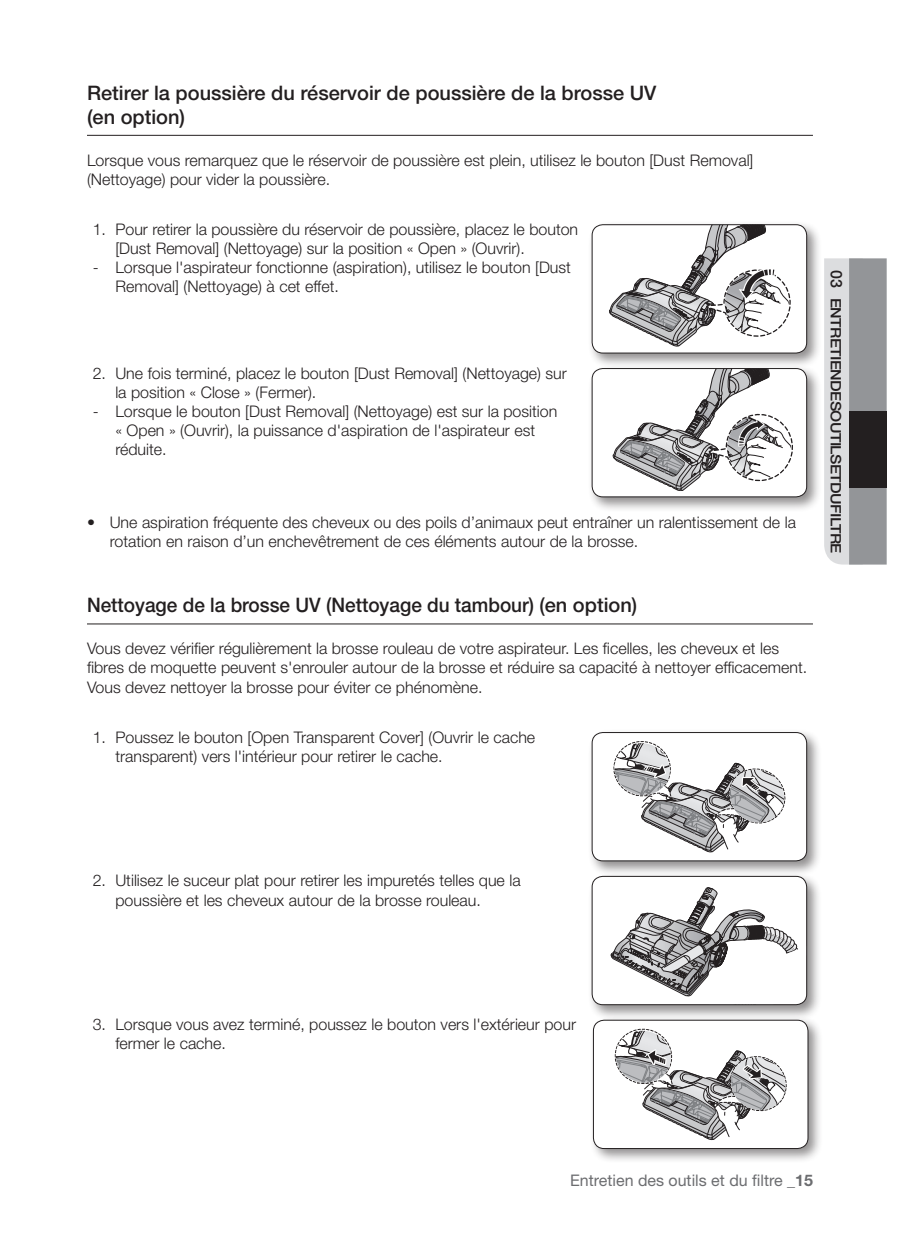
<style>
.page{position:relative;width:898px;height:1247px;background:#fff}
.page>*{position:absolute;margin:0;border:0;box-sizing:border-box;transform-origin:0 0}
.Level_2_Title{font:500 20px/24px "Helvetica Neue LT Pro";color:#231f20}
.Level_2_Title-2{font:500 20px "Helvetica Neue LT Pro";color:#231f20;scale:.95 1}
.Level_1_Body{font:300 16px/19.2px "Helvetica Neue LT Pro";color:#231f20}
.t1{font:16px "Helvetica Neue LT Pro";color:#6c6d70}
.t2{font:500 14.4px "Helvetica Neue LT Pro";color:#231f20;scale:1.11 1}
.s1{font-size:16px}
.s2{font-weight:700}
</style>
<div class="page">
<svg style="left:824px;top:258px;width:62px;height:306px;background:#b6b7ba"></svg>
<div style="left:849px;top:411px;width:37px;height:77px;background:#231f20"></div>
<hr style="left:87px;top:135px;width:726px;height:1px;background:#231f20">
<hr style="left:87px;top:623px;width:726px;height:1px;background:#231f20">
<div style="left:588px;top:221px;width:234px;height:147px;background:#231f20;opacity:.5"></div>
<div style="left:592px;top:225px;width:214px;height:128px;background:#fff;border-radius:11px"></div>
<svg style="left:609px;top:226px;width:182px;height:121px"></svg>
<div style="left:591px;top:224px;width:216px;height:129px;border:1px solid #231f20;border-radius:11px"></div>
<div style="left:588px;top:365px;width:234px;height:147px;background:#231f20;opacity:.5"></div>
<div style="left:592px;top:368px;width:214px;height:129px;background:#fff;border-radius:11px"></div>
<svg style="left:612px;top:370px;width:181px;height:121px"></svg>
<div style="left:591px;top:368px;width:216px;height:129px;border:1px solid #231f20;border-radius:11px"></div>
<div style="left:588px;top:728px;width:234px;height:148px;background:#231f20;opacity:.5"></div>
<div style="left:592px;top:732px;width:214px;height:129px;background:#fff;border-radius:11px"></div>
<svg style="left:613px;top:741px;width:173px;height:111px"></svg>
<div style="left:591px;top:732px;width:216px;height:129px;border:1px solid #231f20;border-radius:11px"></div>
<div style="left:588px;top:872px;width:234px;height:148px;background:#231f20;opacity:.5"></div>
<div style="left:592px;top:876px;width:214px;height:128px;background:#fff;border-radius:11px"></div>
<svg style="left:610px;top:887px;width:196px;height:117px"></svg>
<div style="left:591px;top:876px;width:216px;height:129px;border:1px solid #231f20;border-radius:11px"></div>
<div style="left:589px;top:1016px;width:234px;height:148px;background:#231f20;opacity:.5"></div>
<div style="left:593px;top:1020px;width:215px;height:128px;background:#fff;border-radius:11px"></div>
<svg style="left:614px;top:1028px;width:173px;height:112px"></svg>
<div style="left:593px;top:1020px;width:215px;height:129px;border:1px solid #231f20;border-radius:11px"></div>
<p class="Level_2_Title" style="left:87px;top:80px;width:571px">Retirer la poussière du réservoir de poussière de la brosse UV (en option)</p>
<p class="Level_1_Body" style="left:87px;top:150px;width:668px">Lorsque vous remarquez que le réservoir de poussière est plein, utilisez le bouton [Dust Removal] (Nettoyage) pour vider la poussière.</p>
<p class="Level_1_Body" style="left:115px;top:219px;width:464px;text-indent:-23px">1. Pour retirer la poussière du réservoir de poussière, placez le bouton [Dust Removal] (Nettoyage) sur la position « Open » (Ouvrir).</p>
<p class="Level_1_Body" style="left:115px;top:257px;width:457px;text-indent:-23px">- Lorsque l'aspirateur fonctionne (aspiration), utilisez le bouton [Dust<br>Removal] (Nettoyage) à cet effet.</p>
<p class="Level_1_Body" style="left:115px;top:363px;width:453px;text-indent:-23px">2. Une fois terminé, placez le bouton [Dust Removal] (Nettoyage) sur la position « Close » (Fermer).</p>
<p class="Level_1_Body" style="left:115px;top:401px;width:443px;text-indent:-23px">- Lorsque le bouton [Dust Removal] (Nettoyage) est sur la position « Open » (Ouvrir), la puissance d'aspiration de l'aspirateur est réduite.</p>
<p class="Level_1_Body" style="left:110px;top:512px;width:688px;text-indent:-23px">• Une aspiration fréquente des cheveux ou des poils d’animaux peut entraîner un ralentissement de la rotation en raison d’un enchevêtrement de ces éléments autour de la brosse.</p>
<p class="Level_2_Title-2" style="left:87px;top:593px;width:580px">Nettoyage de la brosse UV (Nettoyage du tambour) (en option)</p>
<p class="Level_1_Body" style="left:87px;top:638px;width:721px">Vous devez vérifier régulièrement la brosse rouleau de votre aspirateur. Les ficelles, les cheveux et les fibres de moquette peuvent s'enrouler autour de la brosse et réduire sa capacité à nettoyer efficacement.<br>Vous devez nettoyer la brosse pour éviter ce phénomène.</p>
<p class="Level_1_Body" style="left:115px;top:727px;width:421px;text-indent:-23px">1. Poussez le bouton [Open Transparent Cover] (Ouvrir le cache transparent) vers l'intérieur pour retirer le cache.</p>
<p class="t2" style="left:844px;top:270px;width:255px;rotate:90deg"><span class="s1">03</span> Entretiendesoutilsetdufiltre</p>
<p class="Level_1_Body" style="left:115px;top:871px;width:407px;text-indent:-23px">2. Utilisez le suceur plat pour retirer les impuretés telles que la poussière et les cheveux autour de la brosse rouleau.</p>
<p class="Level_1_Body" style="left:115px;top:1014px;width:462px;text-indent:-23px">3. Lorsque vous avez terminé, poussez le bouton vers l'extérieur pour fermer le cache.</p>
<p class="t1" style="left:570px;top:1170px;width:244px">Entretien des outils et du filtre <span class="s2">_15</span></p>
</div>
